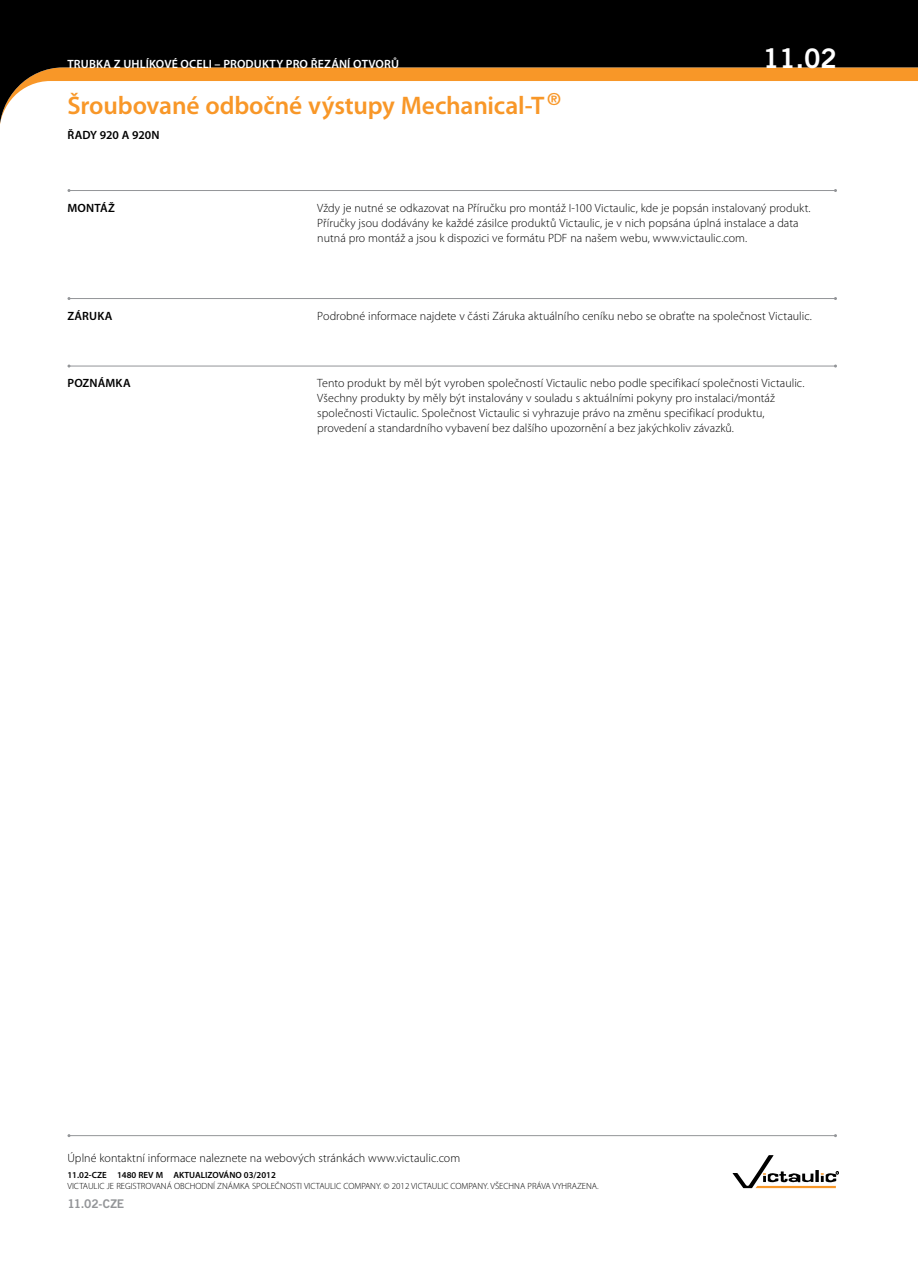
<style>
.page{position:relative;width:918px;height:1263px;background:#fff}
.page>*{position:absolute;margin:0;border:0;box-sizing:border-box;transform-origin:0 0}
.t1{font:27px "Trade Gothic LT Std Bd 2";color:#fff}
.t2{font:600 25.5px "Myriad Pro";letter-spacing:-.01em;color:#f89728}
.t3{font:300 12px/15px "Myriad Pro";letter-spacing:.005em;color:#000}
.t4{font:600 12px "Myriad Pro";letter-spacing:.01em;color:#fff}
.t5{font:600 12px "Myriad Pro";letter-spacing:.01em;color:#000}
.t6{font:12px "Trade Gothic LT Std Bd 2";letter-spacing:-.01em;color:#939598}
.t7{font:300 9px "Myriad Pro";color:#000}
.t8{font:600 9px "Myriad Pro";color:#000}
</style>
<div class="page">
<hr style="left:69px;top:366px;width:767px;height:1px;background:#939598">
<hr style="left:69px;top:298px;width:767px;height:1px;background:#939598">
<hr style="left:69px;top:190px;width:767px;height:1px;background:#939598">
<svg style="left:0;top:0;width:918px;height:124px;fill:#000"></svg>
<svg style="left:733px;top:1155px;width:106px;height:33px"></svg>
<hr style="left:69px;top:1135px;width:767px;height:1px;background:#939598">
<p class="t4" style="left:67px;top:56px;width:333px">TRUBKA Z UHLÍKOVÉ OCELI – PRODUKTY PRO ŘEZÁNÍ OTVORŮ</p>
<h1 class="t1" style="left:763px;top:41px;width:76px">11.02</h1>
<h2 class="t2" style="left:67px;top:89px;width:495px">Šroubované odbočné výstupy Mechanical-T <sup>®</sup></h2>
<p class="t5" style="left:67px;top:128px;width:94px">ŘADY 920 A 920N</p>
<p class="t5" style="left:68px;top:200px;width:49px">MONTÁŽ</p>
<p class="t3" style="left:317px;top:200px;width:495px">Vždy je nutné se odkazovat na Příručku pro montáž I-100 Victaulic, kde je popsán instalovaný produkt.<br>Příručky jsou dodávány ke každé zásilce produktů Victaulic, je v nich popsána úplná instalace a data nutná pro montáž a jsou k dispozici ve formátu PDF na našem webu, www.victaulic.com.</p>
<p class="t5" style="left:68px;top:308px;width:46px">ZÁRUKA</p>
<p class="t3" style="left:317px;top:308px;width:496px">Podrobné informace najdete v části Záruka aktuálního ceníku nebo se obraťte na společnost Victaulic.</p>
<p class="t5" style="left:68px;top:375px;width:65px">POZNÁMKA</p>
<p class="t3" style="left:317px;top:375px;width:489px">Tento produkt by měl být vyroben společností Victaulic nebo podle specifikací společnosti Victaulic.<br>Všechny produkty by měly být instalovány v souladu s aktuálními pokyny pro instalaci/montáž společnosti Victaulic. Společnost Victaulic si vyhrazuje právo na změnu specifikací produktu, provedení a standardního vybavení bez dalšího upozornění a bez jakýchkoliv závazků.</p>
<p class="t3" style="left:68px;top:1150px;width:394px">Úplné kontaktní informace naleznete na webových stránkách www.victaulic.com</p>
<p class="t8" style="left:68px;top:1169px;width:210px">11.02-CZE 1480 REV M AKTUALIZOVÁNO 03/2012</p>
<p class="t7" style="left:68px;top:1181px;width:533px">VICTAULIC JE REGISTROVANÁ OBCHODNÍ ZNÁMKA SPOLEČNOSTI VICTAULIC COMPANY. © 2012 VICTAULIC COMPANY. VŠECHNA PRÁVA VYHRAZENA.</p>
<p class="t6" style="left:67px;top:1197px;width:58px">11.02-CZE</p>
</div>
